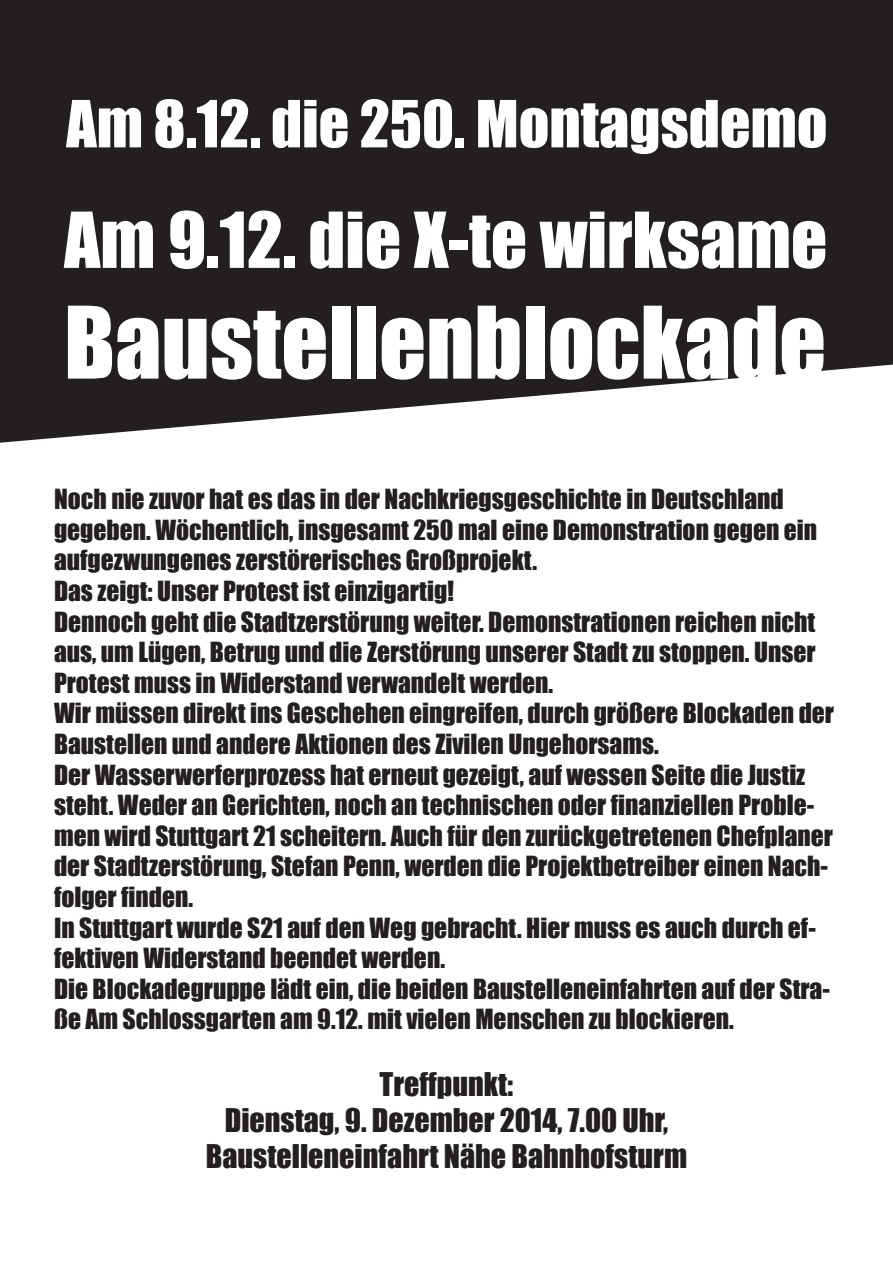
<style>
.page{position:relative;width:893px;height:1263px;background:#fff}
.page>*{position:absolute;margin:0;border:0;box-sizing:border-box;transform-origin:0 0}
.t1{font:92.25px "Impact";color:#fff}
.t2{font:71.25px "Impact";color:#fff}
.t3{font:60px "Impact";color:#fff}
.t4{font:30px/36px "Impact";color:#231f20;text-align:center}
.t5{font:25.5px/30.6px "Impact";color:#231f20}
</style>
<div class="page">
<svg style="left:0;top:0;width:893px;height:443px;background:#373435"></svg>
<h3 class="t3" style="left:66px;top:77px;width:763px">Am 8.12. die 250. Montagsdemo</h3>
<h2 class="t2" style="left:64px;top:185px;width:765px">Am 9.12. die X-te wirksame</h2>
<h1 class="t1" style="left:64px;top:271px;width:763px">Baustellenblockade</h1>
<p class="t5" style="left:54px;top:483px;width:782px">Noch nie zuvor hat es das in der Nachkriegsgeschichte in Deutschland gegeben. Wöchentlich, insgesamt 250 mal eine Demonstration gegen ein aufgezwungenes zerstörerisches Großprojekt.<br>Das zeigt: Unser Protest ist einzigartig!<br>Dennoch geht die Stadtzerstörung weiter. Demonstrationen reichen nicht aus, um Lügen, Betrug und die Zerstörung unserer Stadt zu stoppen. Unser Protest muss in Widerstand verwandelt werden.<br>Wir müssen direkt ins Geschehen eingreifen, durch größere Blockaden der Baustellen und andere Aktionen des Zivilen Ungehorsams.<br>Der Wasserwerferprozess hat erneut gezeigt, auf wessen Seite die Justiz steht. Weder an Gerichten, noch an technischen oder finanziellen Proble&shy;men wird Stuttgart 21 scheitern. Auch für den zurückgetretenen Chefplaner der Stadtzerstörung, Stefan Penn, werden die Projektbetreiber einen Nach&shy;folger finden.<br>In Stuttgart wurde S21 auf den Weg gebracht. Hier muss es auch durch ef&shy;fektiven Widerstand beendet werden.<br>Die Blockadegruppe lädt ein, die beiden Baustelleneinfahrten auf der Stra&shy;ße Am Schlossgarten am 9.12. mit vielen Menschen zu blockieren.</p>
<p class="t4" style="left:206px;top:1065px;width:483px">Treffpunkt:<br>Dienstag, 9. Dezember 2014, 7.00 Uhr,<br>Baustelleneinfahrt Nähe Bahnhofsturm</p>
</div>
